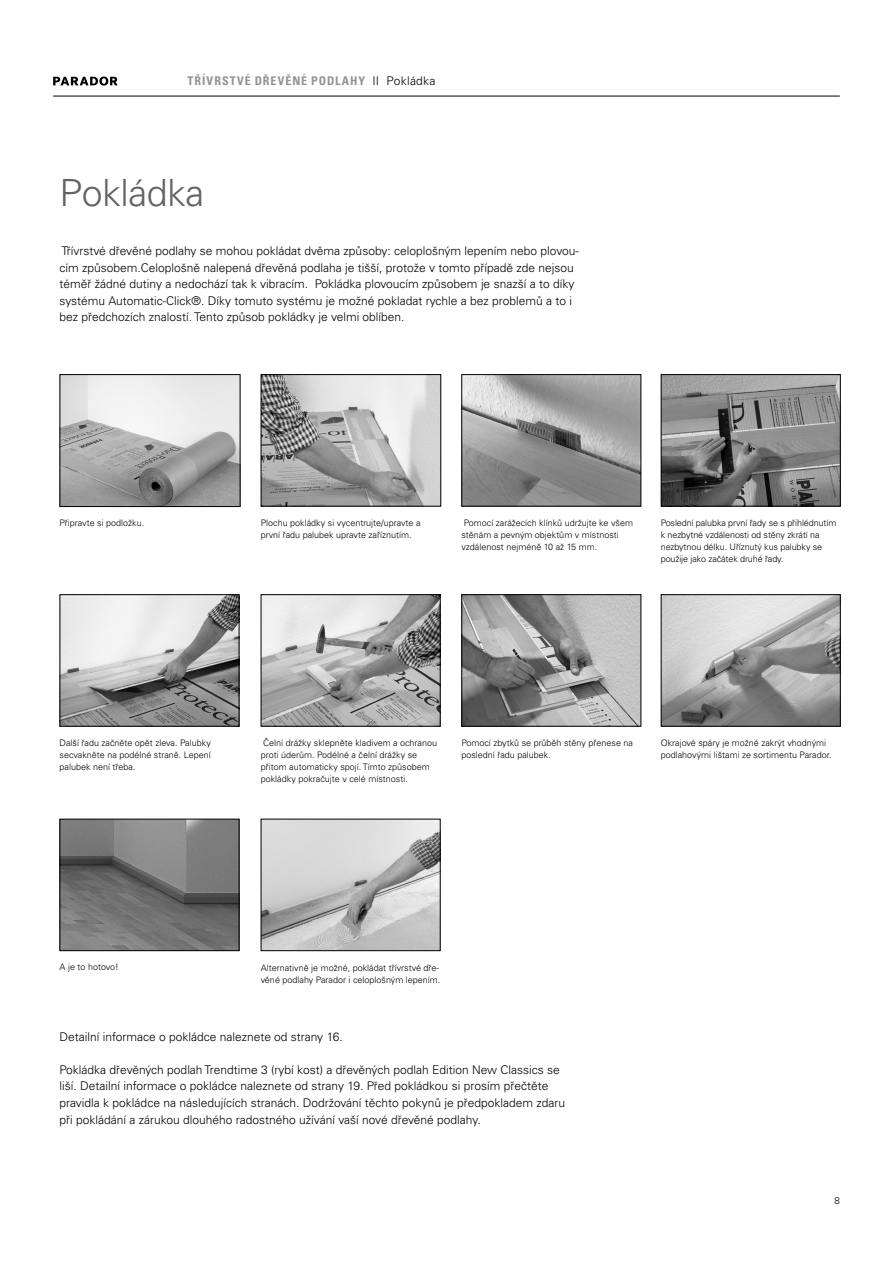
<style>
.page{position:relative;width:893px;height:1263px;background:#fff}
.page>*{position:absolute;margin:0;border:0;box-sizing:border-box;transform-origin:0 0}
.t1{font:300 37.5px "Univers LT Pro 45";letter-spacing:-.01em;color:#636363}
.t2{font:300 12px/16.5px "Univers LT Pro 45";color:#000}
.t3{font:700 condensed 12px "Univers";letter-spacing:.085em;color:#939393}
.t4{font:300 9.75px "Univers LT Pro 45";color:#000}
.t5{font:300 9px/12px "Univers LT Pro 45";color:#000}
.s1{font-weight:300;color:#000}
.s2{font-family:"Univers LT Pro 45";font-weight:300;font-stretch:normal;color:#000}
</style>
<div class="page">
<hr style="left:53px;top:96px;width:787px;height:1px;background:#000">
<svg style="left:53px;top:77px;width:65px;height:9px"></svg>
<img style="left:62px;top:376px;width:176px;height:129px">
<div style="left:60px;top:374px;width:180px;height:133px;border:1px solid #000"></div>
<img style="left:263px;top:376px;width:176px;height:128px">
<div style="left:261px;top:374px;width:180px;height:132px;border:1px solid #000"></div>
<img style="left:463px;top:376px;width:176px;height:128px">
<div style="left:461px;top:374px;width:180px;height:132px;border:1px solid #000"></div>
<img style="left:663px;top:376px;width:176px;height:128px">
<div style="left:661px;top:374px;width:180px;height:132px;border:1px solid #000"></div>
<img style="left:62px;top:596px;width:175px;height:129px">
<div style="left:60px;top:594px;width:179px;height:133px;border:1px solid #000"></div>
<img style="left:263px;top:596px;width:176px;height:129px">
<div style="left:261px;top:594px;width:180px;height:133px;border:1px solid #000"></div>
<img style="left:463px;top:596px;width:176px;height:129px">
<div style="left:461px;top:594px;width:180px;height:133px;border:1px solid #000"></div>
<img style="left:663px;top:596px;width:176px;height:129px">
<div style="left:661px;top:594px;width:180px;height:133px;border:1px solid #000"></div>
<img style="left:263px;top:821px;width:176px;height:128px">
<div style="left:261px;top:819px;width:180px;height:132px;border:1px solid #000"></div>
<img style="left:62px;top:821px;width:175px;height:128px">
<div style="left:60px;top:819px;width:179px;height:132px;border:1px solid #000"></div>
<h2 class="t3" style="left:188px;top:74px;width:249px">TRÍVRSTVÉ DREVENÉ PODLAHY <span class="s1">II</span> <span class="s2">Pokládka</span></h2>
<h1 class="t1" style="left:60px;top:170px;width:146px">Pokládka</h1>
<p class="t2" style="left:60px;top:243px;width:521px">Třívrstvé dřevěné podlahy se mohou pokládat dvěma způsoby: celoplošným lepením nebo plovou&shy;cím způsobem.Celoplošně nalepená dřevěná podlaha je tišší, protože v tomto případě zde nejsou téměř žádné dutiny a nedochází tak k vibracím. Pokládka plovoucím způsobem je snazší a to díky systému Automatic-Click®. Díky tomuto systému je možné pokladat rychle a bez problemů a to i bez předchozích znalostí. Tento způsob pokládky je velmi oblíben.</p>
<p class="t5" style="left:60px;top:517px;width:86px">Připravte si podložku.</p>
<p class="t5" style="left:261px;top:517px;width:161px">Plochu pokládky si vycentrujte/upravte a první řadu palubek upravte zaříznutím.</p>
<p class="t5" style="left:461px;top:517px;width:173px">Pomocí zarážecích klínků udržujte ke všem stěnám a pevným objektům v místnosti vzdálenost nejméně 10 až 15 mm.</p>
<p class="t5" style="left:661px;top:517px;width:177px">Poslední palubka první řady se s přihlédnutím k nezbytné vzdálenosti od stěny zkrátí na nezbytnou délku. Uříznutý kus palubky se použije jako začátek druhé řady.</p>
<p class="t5" style="left:261px;top:737px;width:178px">Čelní drážky sklepněte kladivem a ochranou proti úderům. Podélné a čelní drážky se přitom automaticky spojí. Tímto způsobem pokládky pokračujte v celé místnosti.</p>
<p class="t5" style="left:60px;top:737px;width:153px;text-align:justify">Další řadu začněte opět zleva. Palubky secvakněte na podélné straně. Lepení palubek není třeba.</p>
<p class="t5" style="left:661px;top:736px;width:172px">Okrajové spáry je možné zakrýt vhodnými podlahovými lištami ze sortimentu Parador.</p>
<p class="t5" style="left:461px;top:737px;width:173px">Pomocí zbytků se průběh stěny přenese na poslední řadu palubek.</p>
<p class="t5" style="left:60px;top:961px;width:61px">A je to hotovo!</p>
<p class="t5" style="left:261px;top:961px;width:181px">Alternativně je možné, pokládat třívrstvé dře&shy;věné podlahy Parador i celoplošným lepením.</p>
<h2 class="t2" style="left:60px;top:1028px;width:285px">Detailní informace o pokládce naleznete od strany 16.</h2>
<p class="t2" style="left:60px;top:1061px;width:507px">Pokládka dřevěných podlah Trendtime 3 (rybí kost) a dřevěných podlah Edition New Classics se liší. Detailní informace o pokládce naleznete od strany 19. Před pokládkou si prosím přečtěte pravidla k pokládce na následujících stranách. Dodržování těchto pokynů je předpokladem zdaru při pokládání a zárukou dlouhého radostného užívání vaší nové dřevěné podlahy.</p>
<p class="t4" style="left:834px;top:1195px;width:7px">8</p>
</div>
